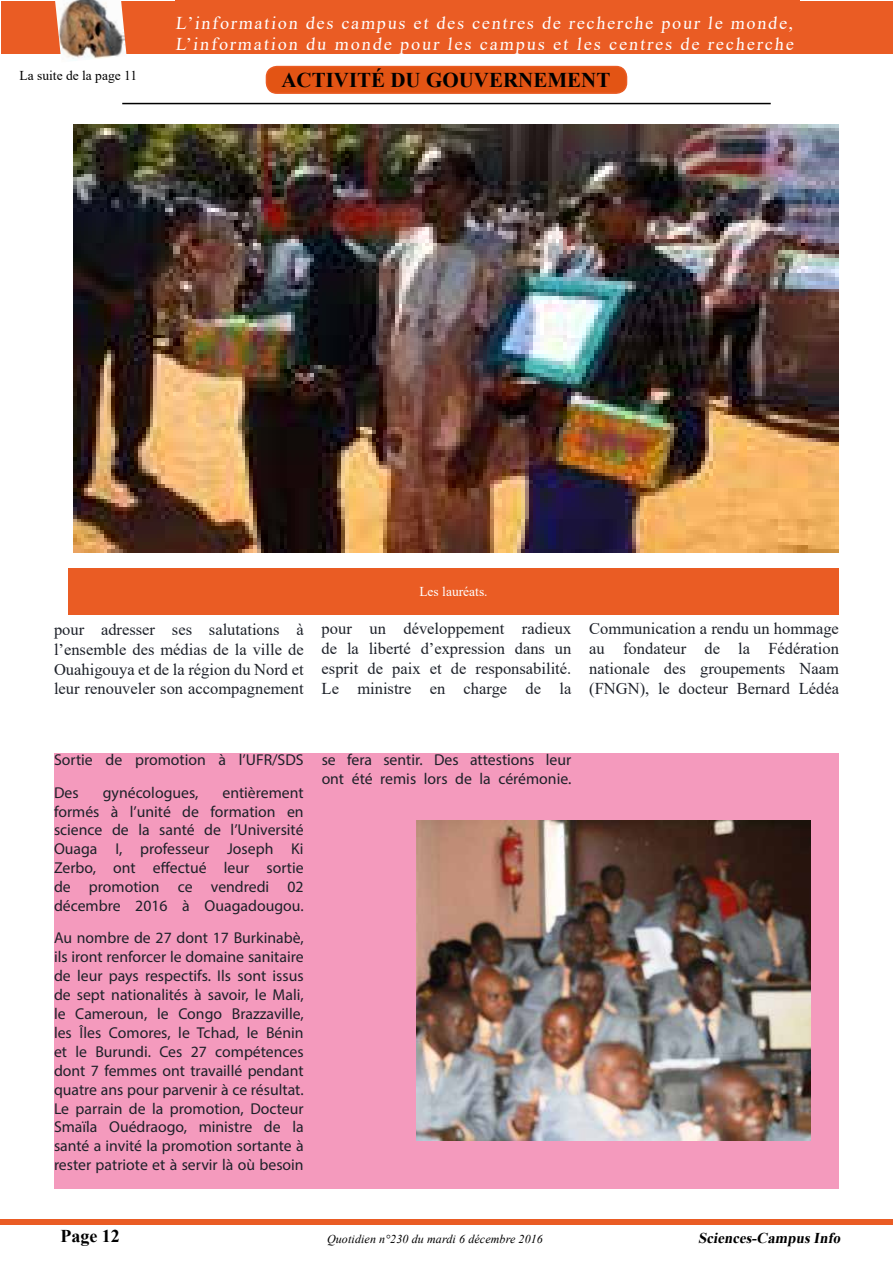
<style>
.page{position:relative;width:893px;height:1263px;background:#fff}
.page>*{position:absolute;margin:0;border:0;box-sizing:border-box;transform-origin:0 0}
.t1{font:700 21px "Times New Roman";color:#000}
.t2{font:18px/21.6px "Times New Roman";letter-spacing:.105em;color:#fff}
.t3{font:700 18px "Times New Roman";color:#000}
.t4{font:16.5px/19.8px "Times New Roman";color:#1d2129;text-align:justify}
.t5{font:15.75px/18.9px "Myriad Pro";color:#1d2129}
.t6{font:italic 700 15px "Times New Roman";color:#000}
.t7{font:13.5px "Times New Roman";color:#000}
.t8{font:13.5px "Times New Roman";color:#fff}
.t9{font:italic 12px "Times New Roman";letter-spacing:.01em;color:#000}
</style>
<div class="page">
<div style="left:1px;top:1219px;width:892px;height:6px;background:#ea5c24"></div>
<hr style="left:122px;top:103px;width:649px;height:1px;background:#000">
<div style="left:1px;top:1px;width:892px;height:53px;background:#ea5c24"></div>
<img style="left:55px;top:0;width:72px;height:61px">
<div style="left:175px;top:0;width:625px;height:53px;background:#ea5c24"></div>
<div style="left:266px;top:67px;width:360px;height:26px;background:#e35414;border-radius:10px"></div>
<div style="left:266px;top:66px;width:361px;height:28px;border:2px solid #ea5c24;border-radius:10px"></div>
<div style="left:54px;top:753px;width:785px;height:435px;background:#f49abd"></div>
<img style="left:74px;top:124px;width:765px;height:428px">
<div style="left:68px;top:568px;width:771px;height:46px;background:#ea5c24"></div>
<img style="left:417px;top:821px;width:394px;height:319px">
<p class="t7" style="left:20px;top:66px;width:119px">La suite de la page 11</p>
<p class="t2" style="left:175px;top:11px;width:622px">L’information des campus et des centres de recherche pour le monde,<br>L’information du monde pour les campus et les centres de recherche</p>
<h1 class="t1" style="left:281px;top:65px;width:331px">ACTIVITÉ DU GOUVERNEMENT</h1>
<p class="t8" style="left:419px;top:582px;width:70px">Les lauréats.</p>
<p class="t4" style="left:54px;top:619px;width:251px">pour adresser ses salutations à l’ensemble des médias de la ville de Ouahigouya et de la région du Nord et leur renouveler son accompagnement</p>
<p class="t4" style="left:322px;top:618px;width:251px">pour un développement radieux de la liberté d’expression dans un esprit de paix et de responsabilité.<br>Le ministre en charge de la</p>
<p class="t4" style="left:589px;top:618px;width:251px">Communication a rendu un hommage au fondateur de la Fédération nationale des groupements Naam (FNGN), le docteur Bernard Lédéa</p>
<p class="t5" style="left:54px;top:743px;width:251px;line-height:32.4px">Sortie de promotion à l’UFR/SDS<br>Des</p>
<p class="t5" style="left:103px;top:783px;width:97px">gynécologues,</p>
<p class="t5" style="left:54px;top:783px;width:251px;text-align:justify;text-indent:168px">entièrement formés à l’unité de formation en science de la santé de l’Université Ouaga I, professeur Joseph Ki Zerbo, ont effectué leur sortie de promotion ce vendredi 02 décembre 2016 à Ouagadougou.</p>
<p class="t5" style="left:54px;top:928px;width:251px;text-align:justify">Au nombre de 27 dont 17 Burkinabè, ils iront renforcer le domaine sanitaire de leur pays respectifs. Ils sont issus de sept nationalités à savoir, le Mali, le Cameroun, le Congo Brazzaville, les Îles Comores, le Tchad, le Bénin et le Burundi. Ces 27 compétences dont 7 femmes ont travaillé pendant quatre ans pour parvenir à ce résultat.<br>Le parrain de la promotion, Docteur Smaïla Ouédraogo, ministre de la santé a invité la promotion sortante à rester patriote et à servir là où besoin</p>
<p class="t5" style="left:322px;top:750px;width:251px">se fera sentir. Des attestions leur ont été remis lors de la cérémonie.</p>
<p class="t3" style="left:60px;top:1223px;width:61px">Page 12</p>
<p class="t9" style="left:327px;top:1231px;width:217px">Quotidien n°230 du mardi 6 décembre 2016</p>
<p class="t6" style="left:698px;top:1227px;width:147px">Sciences-CampusInfo</p>
</div>
